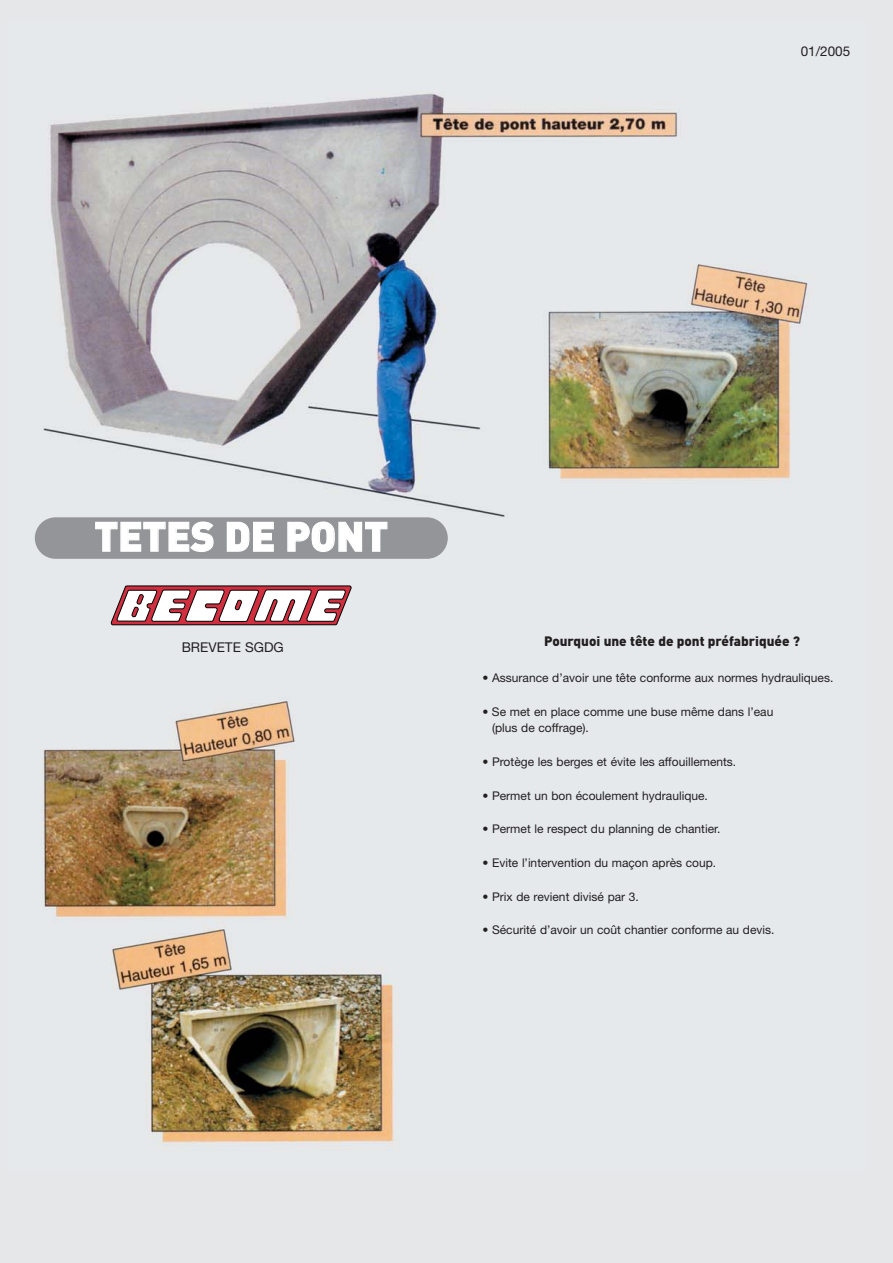
<style>
.page{position:relative;width:893px;height:1263px;background:#fff}
.page>*{position:absolute;margin:0;border:0;box-sizing:border-box;transform-origin:0 0}
.t1{font:900 40.5px "DIN";letter-spacing:-.005em;color:#fff}
.t2{font:900 13.5px "DIN";color:#231f20}
.t3{font:13.5px "Helvetica Neue";color:#231f20}
.t4{font:12px/16.8px "Helvetica Neue";color:#231f20}
</style>
<div class="page">
<div style="left:0;top:1px;width:893px;height:1262px;background:#e6e7e8"></div>
<img style="left:34px;top:93px;width:774px;height:1053px">
<div style="left:35px;top:517px;width:413px;height:42px;background:#939598;border-radius:21px"></div>
<svg style="left:111px;top:586px;width:240px;height:39px;background:#ca9ca1"></svg>
<h1 class="t1" style="left:95px;top:522px;width:295px">TETES DE PONT</h1>
<p class="t3" style="left:801px;top:46px;width:51px">01/2005</p>
<p class="t3" style="left:182px;top:642px;width:104px">BREVETE SGDG</p>
<p class="t2" style="left:544px;top:636px;width:258px">Pourquoi une tête de pont préfabriquée ?</p>
<p class="t4" style="left:482px;top:671px;width:352px">• Assurance d’avoir une tête conforme aux normes hydrauliques.</p>
<p class="t4" style="left:492px;top:704px;width:283px;text-indent:-10px">• Se met en place comme une buse même dans l’eau (plus de coffrage).</p>
<p class="t4" style="left:482px;top:755px;width:255px">• Protège les berges et évite les affouillements.</p>
<p class="t4" style="left:482px;top:788px;width:227px">• Permet un bon écoulement hydraulique.</p>
<p class="t4" style="left:482px;top:822px;width:239px">• Permet le respect du planning de chantier.</p>
<p class="t4" style="left:482px;top:855px;width:235px">• Evite l’intervention du maçon après coup.</p>
<p class="t4" style="left:482px;top:889px;width:158px">• Prix de revient divisé par 3.</p>
<p class="t4" style="left:482px;top:923px;width:294px">• Sécurité d’avoir un coût chantier conforme au devis.</p>
</div>
